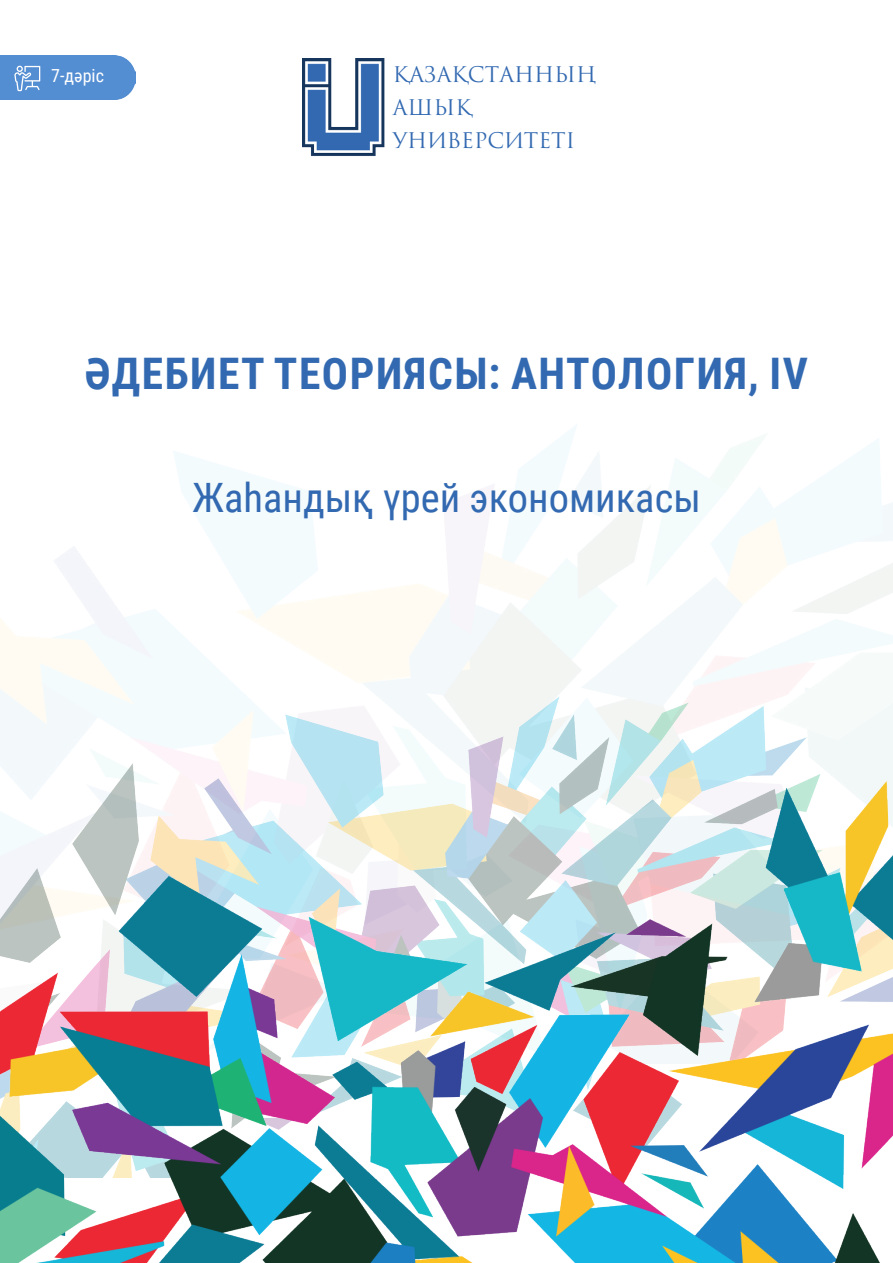
<style>
.page{position:relative;width:893px;height:1263px;background:#fff}
.page>*{position:absolute;margin:0;border:0;box-sizing:border-box;transform-origin:0 0}
.t1{font:700 43.5px "Roboto Condensed";letter-spacing:.035em;color:#3269b1}
.t2{font:40.5px "Roboto Condensed";color:#3269b1}
.t3{font:21px "Trajan Pro 3";color:#3269b1}
.t4{font:18px "Roboto Condensed";color:#fff}
</style>
<div class="page">
<img style="left:0;top:425px;width:893px;height:638px">
<img style="left:302px;top:58px;width:82px;height:98px">
<img style="left:0;top:696px;width:892px;height:33px">
<img style="left:0;top:729px;width:892px;height:534px">
<div style="left:0;top:55px;width:136px;height:45px;background:#538dd2"></div>
<svg style="left:14px;top:66px;width:26px;height:25px"></svg>
<p class="t4" style="left:51px;top:63px;width:54px">7-дәріс</p>
<p class="t3" style="left:393px;top:60px;width:205px">ҚАЗАҚСТАННЫҢ</p>
<p class="t3" style="left:393px;top:93px;width:81px">АШЫҚ</p>
<p class="t3" style="left:393px;top:126px;width:184px">УНИВЕРСИТЕТІ</p>
<p class="t1" style="left:85px;top:343px;width:725px">ӘДЕБИЕТ ТЕОРИЯСЫ: АНТОЛОГИЯ, IV</p>
<p class="t2" style="left:192px;top:469px;width:510px">Жаһандық үрей экономикасы</p>
</div>
